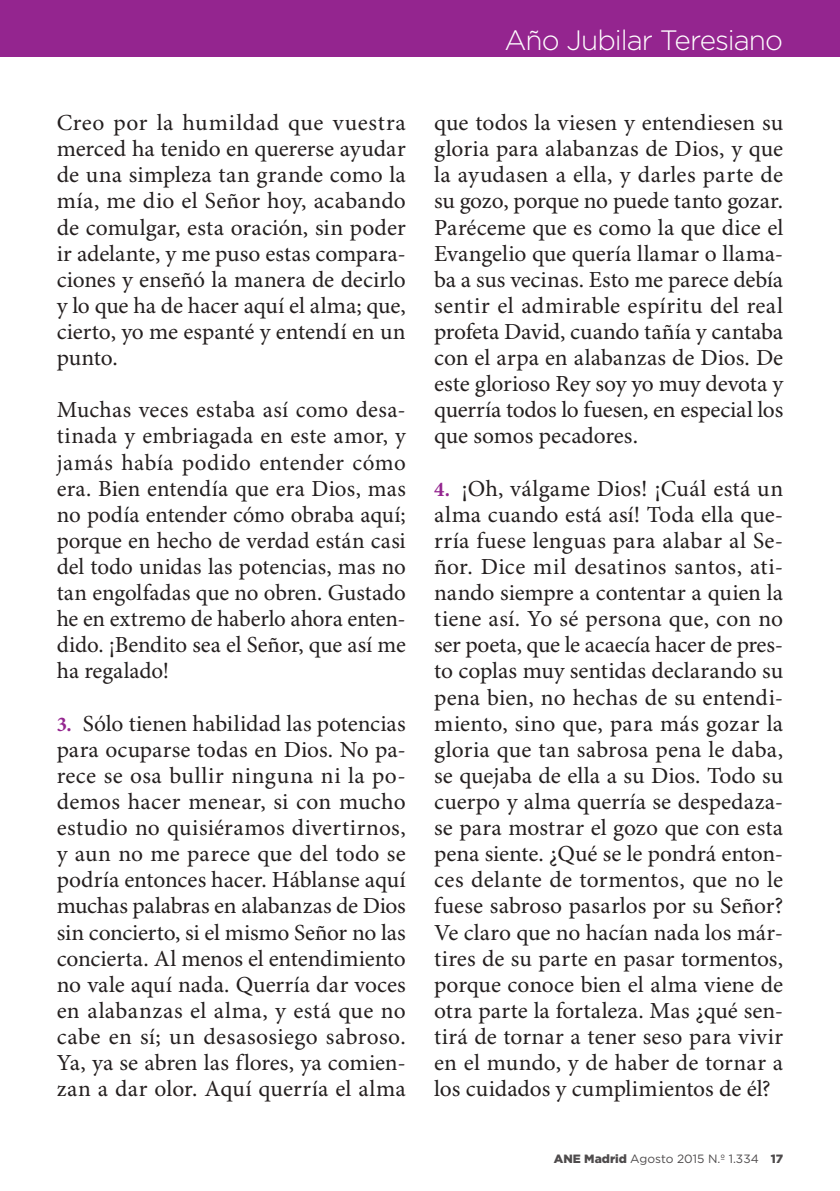
<style>
.page{position:relative;width:840px;height:1191px;background:#fff}
.page>*{position:absolute;margin:0;border:0;box-sizing:border-box;transform-origin:0 0}
.t1{font:300 28px "Gotham HTF";letter-spacing:-.035em;color:#fff}
.t2{font:900 28px "Gotham HTF";letter-spacing:-.025em;color:#fff}
.t3{font:23px/26.2px "Minion Pro";letter-spacing:-.005em;color:#241f1f;text-align:justify}
.t4{font:12px "Gotham HTF";color:#4e4b4c}
.s1{font-weight:700;font-size:21px;color:#94258f}
.s2{font-weight:900}
</style>
<div class="page">
<div style="left:0;top:0;width:839px;height:57px;background:#94258f"></div>
<p class="t3" style="left:57px;top:111px;width:350px">Creo por la humildad que vuestra merced ha tenido en quererse ayudar de una simpleza tan grande como la mía, me dio el Señor hoy, acabando de comulgar, esta oración, sin poder ir adelante, y me puso estas compara&shy;ciones y enseñó la manera de decirlo y lo que ha de hacer aquí el alma; que, cierto, yo me espanté y entendí en un punto.</p>
<p class="t3" style="left:57px;top:398px;width:350px">Muchas veces estaba así como desa&shy;tinada y embriagada en este amor, y jamás había podido entender cómo era. Bien entendía que era Dios, mas no podía entender cómo obraba aquí; porque en hecho de verdad están casi del todo unidas las potencias, mas no tan engolfadas que no obren. Gustado he en extremo de haberlo ahora enten&shy;dido. ¡Bendito sea el Señor, que así me ha regalado!</p>
<p class="t3" style="left:57px;top:711px;width:350px"><span class="s1">3.</span> Sólo tienen habilidad las potencias para ocuparse todas en Dios. No pa&shy;rece se osa bullir ninguna ni la po&shy;demos hacer menear, si con mucho estudio no quisiéramos divertirnos, y aun no me parece que del todo se podría entonces hacer. Háblanse aquí muchas palabras en alabanzas de Dios sin concierto, si el mismo Señor no las concierta. Al menos el entendimiento no vale aquí nada. Querría dar voces en alabanzas el alma, y está que no cabe en sí; un desasosiego sabroso.<br>Ya, ya se abren las flores, ya comien&shy;zan a dar olor. Aquí querría el alma</p>
<p class="t2" style="left:666px;top:24px;width:118px">Editorial</p>
<p class="t1" style="left:504px;top:25px;width:280px">Año Jubilar Teresiano</p>
<p class="t3" style="left:434px;top:111px;width:350px">que todos la viesen y entendiesen su gloria para alabanzas de Dios, y que la ayudasen a ella, y darles parte de su gozo, porque no puede tanto gozar.<br>Paréceme que es como la que dice el Evangelio que quería llamar o llama&shy;ba a sus vecinas. Esto me parece debía sentir el admirable espíritu del real profeta David, cuando tañía y cantaba con el arpa en alabanzas de Dios. De este glorioso Rey soy yo muy devota y querría todos lo fuesen, en especial los que somos pecadores.</p>
<p class="t3" style="left:434px;top:476px;width:350px"><span class="s1">4.</span> ¡Oh, válgame Dios! ¡Cuál está un alma cuando está así! Toda ella que&shy;rría fuese lenguas para alabar al Se&shy;ñor. Dice mil desatinos santos, ati&shy;nando siempre a contentar a quien la tiene así. Yo sé persona que, con no ser poeta, que le acaecía hacer de pres&shy;to coplas muy sentidas declarando su pena bien, no hechas de su entendi&shy;miento, sino que, para más gozar la gloria que tan sabrosa pena le daba, se quejaba de ella a su Dios. Todo su cuerpo y alma querría se despedaza&shy;se para mostrar el gozo que con esta pena siente. ¿Qué se le pondrá enton&shy;ces delante de tormentos, que no le fuese sabroso pasarlos por su Señor?<br>Ve claro que no hacían nada los már&shy;tires de su parte en pasar tormentos, porque conoce bien el alma viene de otra parte la fortaleza. Mas ¿qué sen&shy;tirá de tornar a tener seso para vivir en el mundo, y de haber de tornar a los cuidados y cumplimientos de él?</p>
<p class="t4" style="left:553px;top:1154px;width:231px"><span class="s2">ANE Madrid</span> Agosto 2015 N.º 1.334 <span class="s2">17</span></p>
</div>
